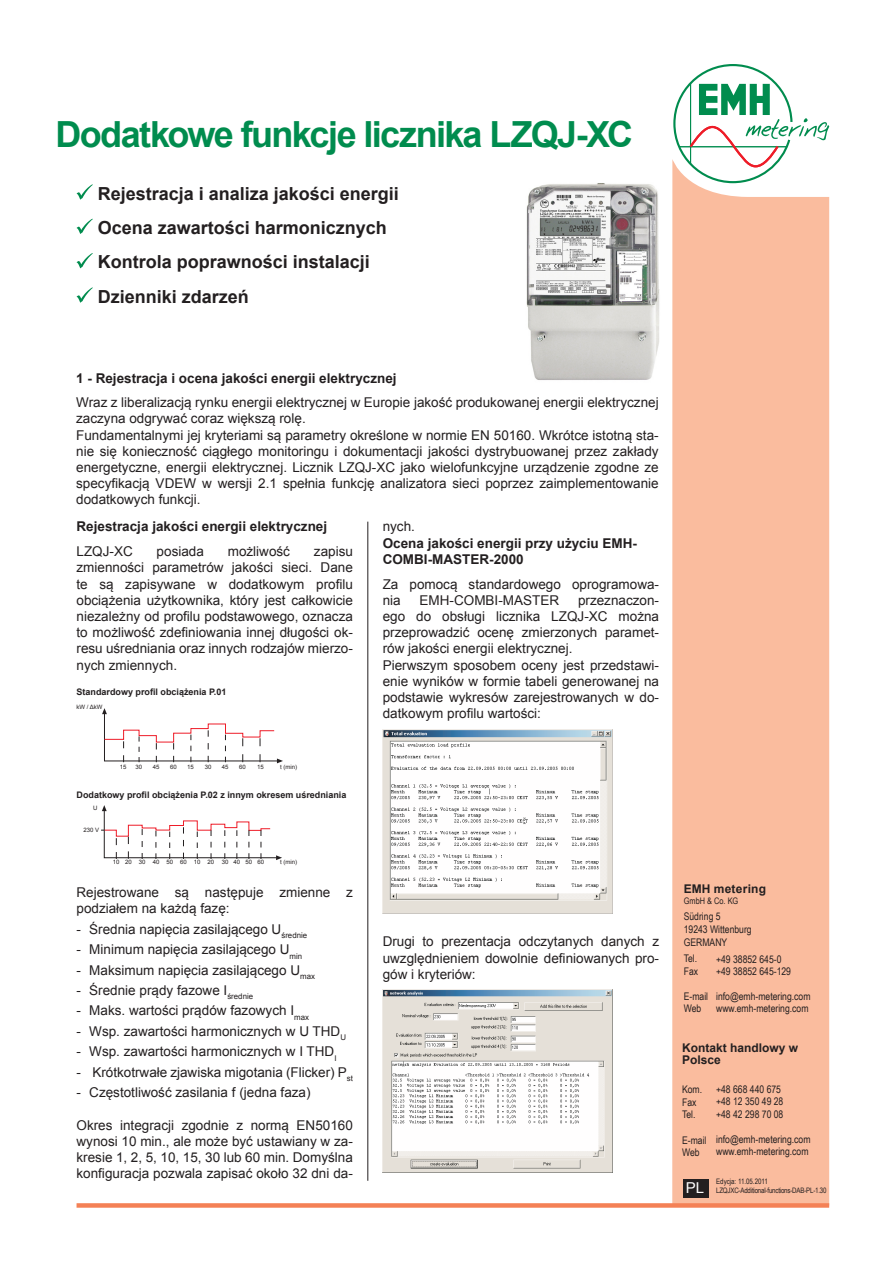
<style>
.page{position:relative;width:893px;height:1263px;background:#fff}
.page>*{position:absolute;margin:0;border:0;box-sizing:border-box;transform-origin:0 0}
.t1{font:700 36px "Arial";letter-spacing:-.045em;color:#008c4e}
.t2{font:700 18px "Arial";color:#231f20}
.t3{font:15px "Arial";color:#fff}
.fliesstext{font:13.5px/16.2px "Arial";color:#231f20;text-align:justify}
.fliesstext-2{font:700 13.5px/16.2px "Arial";color:#231f20}
.t4{font:700 12px/12px "Arial";color:#231f20}
.t5{font:10.5px "Arial Narrow";color:#231f20}
.t6{font:700 9px "Arial";color:#231f20}
.t7{font:9px "Arial Narrow";color:#231f20}
.t8{font:7.5px "Arial Narrow";letter-spacing:-.025em;color:#231f20}
.t9{font:7.5px "Arial Narrow";color:#231f20}
.t10{font:6px "Arial";color:#231f20}
</style>
<div class="page">
<div style="left:672px;top:184px;width:157px;height:1019px;background:#fabc9e"></div>
<div style="left:77px;top:1203px;width:752px;height:5px;background:#f48156"></div>
<div style="left:684px;top:1179px;width:25px;height:18px;background:#231f20"></div>
<svg style="left:672px;top:64px;width:157px;height:120px"></svg>
<svg style="left:77px;top:184px;width:16px;height:16px"></svg>
<svg style="left:77px;top:219px;width:16px;height:15px"></svg>
<svg style="left:77px;top:253px;width:16px;height:15px"></svg>
<svg style="left:77px;top:287px;width:16px;height:16px"></svg>
<svg style="left:102px;top:708px;width:181px;height:55px"></svg>
<svg style="left:101px;top:805px;width:181px;height:55px"></svg>
<img style="left:383px;top:729px;width:229px;height:185px">
<img style="left:383px;top:990px;width:229px;height:182px">
<hr style="left:367px;top:522px;width:1px;height:659px;background:#231f20">
<img style="left:526px;top:183px;width:134px;height:197px">
<p class="t1" style="left:55px;top:110px;width:579px">Dodatkowe funkcje licznika LZQJ-XC</p>
<p class="t2" style="left:98px;top:181px;width:303px">Rejestracja i analiza jakości energii</p>
<p class="t2" style="left:98px;top:216px;width:291px">Ocena zawartości harmonicznych</p>
<p class="t2" style="left:98px;top:250px;width:274px">Kontrola poprawności instalacji</p>
<p class="t2" style="left:98px;top:284px;width:153px">Dzienniki zdarzeń</p>
<p class="fliesstext-2" style="left:76px;top:370px;width:322px">1 - Rejestracja i ocena jakości energii elektrycznej</p>
<p class="fliesstext" style="left:76px;top:394px;width:584px">Wraz z liberalizacją rynku energii elektrycznej w Europie jakość produkowanej energii elektrycznej zaczyna odgrywać coraz większą rolę.</p>
<p class="fliesstext" style="left:76px;top:427px;width:584px">Fundamentalnymi jej kryteriami są parametry określone w normie EN 50160. Wkrótce istotną sta&shy;nie się konieczność ciągłego monitoringu i dokumentacji jakości dystrybuowanej przez zakłady energetyczne, energii elektrycznej. Licznik LZQJ-XC jako wielofunkcyjne urządzenie zgodne ze specyfikacją VDEW w wersji 2.1 spełnia funkcję analizatora sieci poprzez zaimplementowanie dodatkowych funkcji.</p>
<p class="fliesstext" style="left:383px;top:519px;width:34px">nych.</p>
<p class="fliesstext-2" style="left:383px;top:535px;width:256px">Ocena jakości energii przy użyciu EMH-<br>COMBI-MASTER-2000</p>
<p class="fliesstext" style="left:383px;top:576px;width:278px">Za pomocą standardowego oprogramowa&shy;nia</p>
<p class="fliesstext-2" style="left:77px;top:519px;width:252px">Rejestracja jakości energii elektrycznej</p>
<p class="fliesstext" style="left:77px;top:543px;width:58px">LZQJ-XC</p>
<p class="fliesstext" style="left:157px;top:543px;width:49px">posiada</p>
<p class="fliesstext" style="left:228px;top:543px;width:64px">możliwość</p>
<p class="fliesstext" style="left:77px;top:543px;width:278px;text-indent:237px">zapisu zmienności parametrów jakości sieci. Dane te są zapisywane w dodatkowym profilu obciążenia użytkownika, który jest całkowicie niezależny od profilu podstawowego, oznacza to możliwość zdefiniowania innej długości ok&shy;resu uśredniania oraz innych rodzajów mierzo&shy;nych zmiennych.</p>
<p class="fliesstext" style="left:420px;top:592px;width:141px">EMH-COMBI-MASTER</p>
<p class="fliesstext" style="left:383px;top:592px;width:278px;text-indent:195px">przeznaczon&shy;ego do obsługi licznika LZQJ-XC można przeprowadzić ocenę zmierzonych paramet&shy;rów jakości energii elektrycznej.</p>
<p class="fliesstext" style="left:383px;top:657px;width:278px">Pierwszym sposobem oceny jest przedstawi&shy;enie wyników w formie tabeli generowanej na podstawie wykresów zarejestrowanych w do&shy;datkowym profilu wartości:</p>
<p class="t6" style="left:77px;top:686px;width:151px">Standardowy profil obciążenia P.01</p>
<p class="t10" style="left:77px;top:703px;width:28px">kW / ΔkW</p>
<p class="t10" style="left:120px;top:763px;width:8px">15</p>
<p class="t10" style="left:135px;top:763px;width:8px">30</p>
<p class="t10" style="left:153px;top:763px;width:8px">45</p>
<p class="t10" style="left:170px;top:763px;width:8px">60</p>
<p class="t10" style="left:187px;top:763px;width:8px">15</p>
<p class="t10" style="left:205px;top:763px;width:8px">30</p>
<p class="t10" style="left:222px;top:763px;width:8px">45</p>
<p class="t10" style="left:239px;top:763px;width:8px">60</p>
<p class="t10" style="left:257px;top:763px;width:8px">15</p>
<p class="t10" style="left:280px;top:763px;width:18px">t (min)</p>
<p class="t6" style="left:77px;top:789px;width:271px">Dodatkowy profil obciążenia P.02 z innym okresem uśredniania</p>
<p class="t10" style="left:93px;top:803px;width:6px">U</p>
<p class="t10" style="left:84px;top:826px;width:17px">230 V</p>
<p class="t10" style="left:113px;top:858px;width:153px">10 20 30 40 50 60 10 20 30 40 50 60</p>
<p class="t10" style="left:280px;top:858px;width:18px">t (min)</p>
<p class="fliesstext" style="left:77px;top:884px;width:278px">Rejestrowane są następuje zmienne z podziałem na każdą fazę:</p>
<p class="fliesstext" style="left:77px;top:921px;width:232px">- Średnia napięcia zasilającego U<sub>średnie</sub></p>
<p class="fliesstext" style="left:77px;top:941px;width:227px">- Minimum napięcia zasilającego U<sub>min</sub></p>
<p class="fliesstext" style="left:77px;top:962px;width:240px">- Maksimum napięcia zasilającego U<sub>max</sub></p>
<p class="fliesstext" style="left:77px;top:982px;width:178px">- Średnie prądy fazowe I<sub>średnie</sub></p>
<p class="fliesstext" style="left:77px;top:1003px;width:234px">- Maks. wartości prądów fazowych I<sub>max</sub></p>
<p class="fliesstext" style="left:77px;top:1023px;width:271px">- Wsp. zawartości harmonicznych w U THD<sub>U</sub></p>
<p class="fliesstext" style="left:77px;top:1043px;width:262px">- Wsp. zawartości harmonicznych w I THD<sub>I</sub></p>
<p class="fliesstext" style="left:77px;top:1064px;width:278px">- Krótkotrwałe zjawiska migotania (Flicker) P<sub>st</sub></p>
<p class="fliesstext" style="left:77px;top:1084px;width:236px">- Częstotliwość zasilania f (jedna faza)</p>
<p class="fliesstext" style="left:77px;top:1117px;width:278px">Okres integracji zgodnie z normą EN50160 wynosi 10 min., ale może być ustawiany w za&shy;kresie 1, 2, 5, 10, 15, 30 lub 60 min. Domyślna konfiguracja pozwala zapisać około 32 dni da-</p>
<p class="fliesstext" style="left:383px;top:934px;width:278px">Drugi to prezentacja odczytanych danych z uwzględnieniem dowolnie definiowanych pro&shy;gów i kryteriów:</p>
<p class="t4" style="left:684px;top:883px;width:84px">EMH metering</p>
<p class="t7" style="left:684px;top:894px;width:56px">GmbH &amp; Co. KG</p>
<p class="t5" style="left:684px;top:909px;width:38px">Südring 5</p>
<p class="t5" style="left:684px;top:921px;width:69px">19243 Wittenburg</p>
<p class="t5" style="left:684px;top:934px;width:45px">GERMANY</p>
<p class="t5" style="left:684px;top:950px;width:15px">Tel.</p>
<p class="t5" style="left:684px;top:963px;width:16px">Fax</p>
<p class="t5" style="left:684px;top:989px;width:26px">E-mail</p>
<p class="t5" style="left:684px;top:1001px;width:19px">Web</p>
<p class="t5" style="left:716px;top:951px;width:67px">+49 38852 645-0</p>
<p class="t5" style="left:716px;top:964px;width:76px">+49 38852 645-129</p>
<p class="t5" style="left:716px;top:989px;width:96px">info@emh-metering.com</p>
<p class="t5" style="left:716px;top:1001px;width:94px">www.emh-metering.com</p>
<p class="t4" style="left:682px;top:1042px;width:118px">Kontakt handlowy w<br>Polsce</p>
<p class="t5" style="left:682px;top:1081px;width:22px">Kom.</p>
<p class="t5" style="left:682px;top:1094px;width:16px">Fax</p>
<p class="t5" style="left:682px;top:1107px;width:15px">Tel.</p>
<p class="t5" style="left:682px;top:1132px;width:26px">E-mail</p>
<p class="t5" style="left:682px;top:1144px;width:19px">Web</p>
<p class="t5" style="left:716px;top:1081px;width:66px">+48 668 440 675</p>
<p class="t5" style="left:716px;top:1094px;width:69px">+48 12 350 49 28</p>
<p class="t5" style="left:716px;top:1107px;width:69px">+48 42 298 70 08</p>
<p class="t5" style="left:716px;top:1132px;width:96px">info@emh-metering.com</p>
<p class="t5" style="left:716px;top:1144px;width:94px">www.emh-metering.com</p>
<p class="t3" style="left:686px;top:1178px;width:20px">PL</p>
<p class="t9" style="left:716px;top:1176px;width:53px">Edycja: 11.05.2011</p>
<p class="t8" style="left:716px;top:1185px;width:112px">LZQJXC-Additional-functions-DAB-PL-1.30</p>
</div>
